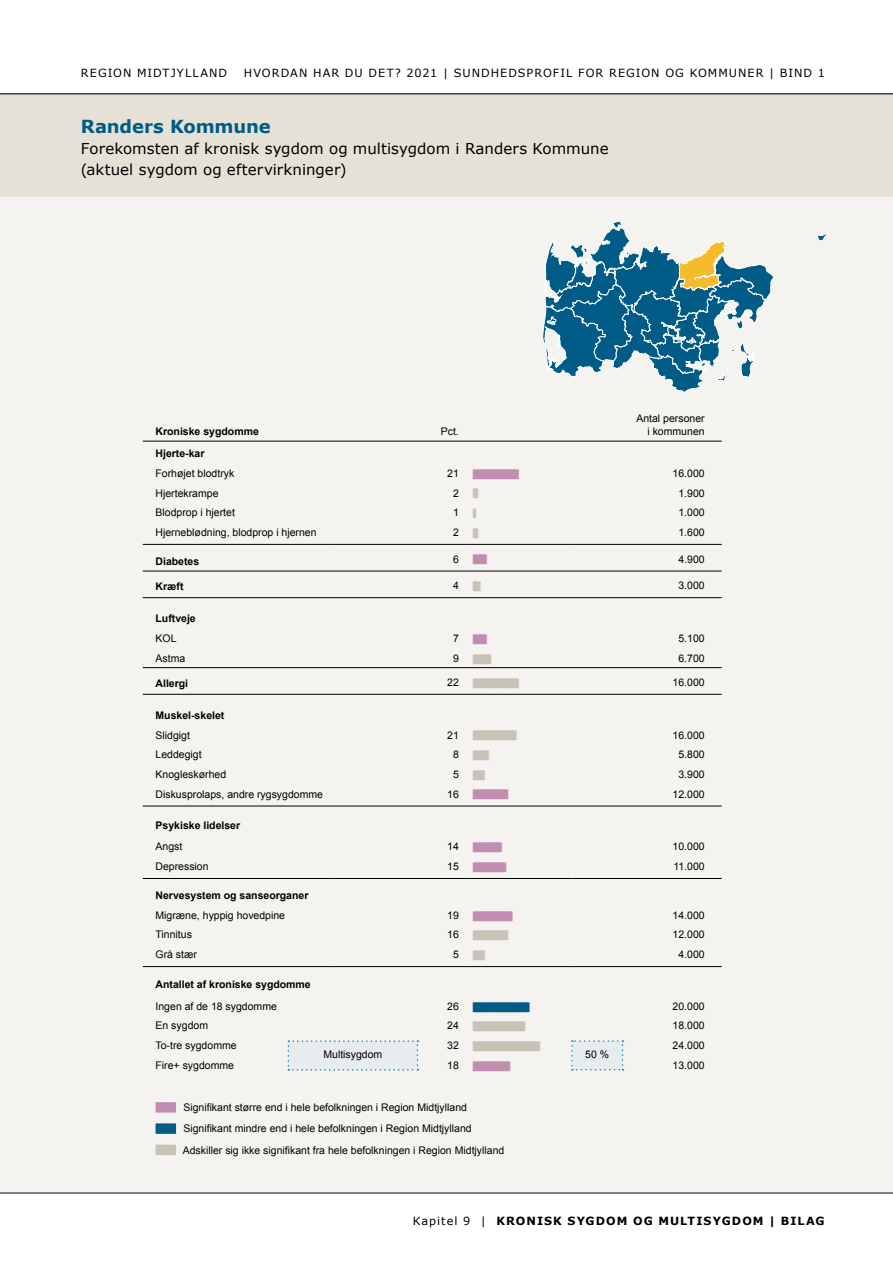
<style>
.page{position:relative;width:893px;height:1263px;background:#fff}
.page>*{position:absolute;margin:0;border:0;box-sizing:border-box;transform-origin:0 0}
.t1{font:700 18px "Verdana";letter-spacing:-.005em;color:#005b86}
.t2{font:15px/21px "Verdana";letter-spacing:.005em;color:#000}
.t3{font:11.25px "Verdana";letter-spacing:.09em;color:#000}
.t4{font:700 11.25px "Verdana";letter-spacing:.095em;color:#000}
.t5{font:10.5px/21.3px "Arial";color:#000;text-align:right}
.t6{font:900 10.5px "Arial";color:#c8c3b7;scale:2.6 1}
.t7{font:700 10.5px "Arial";color:#000}
.t8{font:900 10.5px "Arial";color:#c28eb0;scale:2.6 1}
.t9{font:900 10.5px "Arial";color:#005b86;scale:2.6 1}
.s1{font-weight:400;color:#000}
.s2{font-weight:900;color:#c8c3b7}
.s3{font-weight:400}
</style>
<div class="page">
<div style="left:0;top:175px;width:893px;height:1016px;background:#f5f3ef"></div>
<hr style="left:0;top:1192px;width:893px;height:1px;background:#000">
<hr style="left:143px;top:597px;width:192px;height:1px;background:#000">
<hr style="left:143px;top:694px;width:192px;height:1px;background:#000">
<hr style="left:143px;top:966px;width:192px;height:1px;background:#000">
<hr style="left:143px;top:667px;width:192px;height:1px;background:#000">
<hr style="left:335px;top:667px;width:130px;height:1px;background:#000">
<hr style="left:465px;top:667px;width:106px;height:1px;background:#000">
<hr style="left:571px;top:667px;width:151px;height:1px;background:#000">
<hr style="left:143px;top:806px;width:192px;height:1px;background:#000">
<hr style="left:335px;top:806px;width:130px;height:1px;background:#000">
<hr style="left:465px;top:806px;width:106px;height:1px;background:#000">
<hr style="left:571px;top:806px;width:151px;height:1px;background:#000">
<hr style="left:143px;top:878px;width:192px;height:1px;background:#000">
<hr style="left:335px;top:878px;width:130px;height:1px;background:#000">
<hr style="left:465px;top:878px;width:106px;height:1px;background:#000">
<hr style="left:571px;top:878px;width:151px;height:1px;background:#000">
<hr style="left:335px;top:597px;width:130px;height:1px;background:#000">
<hr style="left:465px;top:597px;width:106px;height:1px;background:#000">
<hr style="left:571px;top:597px;width:151px;height:1px;background:#000">
<hr style="left:335px;top:694px;width:130px;height:1px;background:#000">
<hr style="left:465px;top:694px;width:106px;height:1px;background:#000">
<hr style="left:571px;top:694px;width:151px;height:1px;background:#000">
<hr style="left:335px;top:966px;width:130px;height:1px;background:#000">
<hr style="left:465px;top:966px;width:106px;height:1px;background:#000">
<hr style="left:571px;top:966px;width:151px;height:1px;background:#000">
<hr style="left:143px;top:544px;width:192px;height:1px;background:#000">
<hr style="left:335px;top:544px;width:130px;height:1px;background:#000">
<hr style="left:465px;top:544px;width:106px;height:1px;background:#000">
<hr style="left:571px;top:544px;width:151px;height:1px;background:#000">
<hr style="left:143px;top:571px;width:192px;height:1px;background:#000">
<hr style="left:335px;top:571px;width:130px;height:1px;background:#000">
<hr style="left:465px;top:571px;width:106px;height:1px;background:#000">
<hr style="left:571px;top:571px;width:151px;height:1px;background:#000">
<hr style="left:143px;top:441px;width:192px;height:1px;background:#000">
<hr style="left:335px;top:441px;width:130px;height:1px;background:#000">
<hr style="left:465px;top:441px;width:106px;height:1px;background:#000">
<hr style="left:571px;top:441px;width:151px;height:1px;background:#000">
<svg style="left:156px;top:1102px;width:20px;height:10px"></svg>
<svg style="left:156px;top:1123px;width:20px;height:11px"></svg>
<svg style="left:156px;top:1145px;width:20px;height:10px"></svg>
<svg style="left:288px;top:1040px;width:130px;height:30px"></svg>
<svg style="left:571px;top:1040px;width:52px;height:30px"></svg>
<div style="left:0;top:94px;width:893px;height:102px;background:#e6e1d6"></div>
<hr style="left:0;top:93px;width:893px;height:1px;background:#000">
<svg style="left:817px;top:233px;width:12px;height:8px"></svg>
<svg style="left:543px;top:221px;width:231px;height:171px"></svg>
<p class="t3" style="left:81px;top:66px;width:148px">REGION MIDTJYLLAND</p>
<p class="t3" style="left:244px;top:66px;width:583px">HVORDAN HAR DU DET? 2021 | SUNDHEDSPROFIL FOR REGION OG KOMMUNER | BIND 1</p>
<h1 class="t1" style="left:81px;top:115px;width:191px">Randers Kommune</h1>
<h2 class="t2" style="left:81px;top:138px;width:529px">Forekomsten af kronisk sygdom og multisygdom i Randers Kommune (aktuel sygdom og eftervirkninger)</h2>
<p class="t7" style="left:156px;top:424px;width:105px">Kroniske sygdomme</p>
<p class="t5" style="left:441px;top:421px;width:20px">Pct.</p>
<p class="t5" style="left:636px;top:411px;width:70px;line-height:13.5px">Antal personer i kommunen</p>
<p class="t7" style="left:156px;top:447px;width:51px">Hjerte-kar</p>
<p class="t5" style="left:156px;top:463px;width:80px">Forhøjet blodtryk</p>
<p class="t8" style="left:447px;top:465px;width:30px"><span class="s1">2 1</span> |||||||||||||||||||||</p>
<p class="t5" style="left:673px;top:463px;width:34px">16.000</p>
<p class="t5" style="left:156px;top:482px;width:65px">Hjertekrampe</p>
<p class="t6" style="left:453px;top:485px;width:12px"><span class="s1">2</span> ||</p>
<p class="t5" style="left:678px;top:482px;width:28px">1.900</p>
<p class="t5" style="left:156px;top:502px;width:81px">Blodprop i hjertet</p>
<p class="t5" style="left:453px;top:502px;width:27px">1 <span class="s2">|</span></p>
<p class="t5" style="left:678px;top:502px;width:28px">1.000</p>
<p class="t5" style="left:156px;top:522px;width:163px">Hjerneblødning, blodprop i hjernen</p>
<p class="t6" style="left:453px;top:524px;width:12px"><span class="s1">2</span> ||</p>
<p class="t5" style="left:678px;top:522px;width:28px">1.600</p>
<p class="t7" style="left:156px;top:554px;width:45px">Diabetes</p>
<p class="t8" style="left:453px;top:551px;width:15px"><span class="s1">6</span> ||||||</p>
<p class="t5" style="left:678px;top:548px;width:28px">4.900</p>
<p class="t7" style="left:156px;top:580px;width:29px">Kræft</p>
<p class="t6" style="left:453px;top:578px;width:13px"><span class="s1">4</span> |||</p>
<p class="t5" style="left:678px;top:575px;width:28px">3.000</p>
<p class="t7" style="left:156px;top:612px;width:42px">Luftveje</p>
<p class="t5" style="left:156px;top:628px;width:23px">KOL</p>
<p class="t8" style="left:453px;top:630px;width:15px"><span class="s1">7</span> ||||||</p>
<p class="t5" style="left:678px;top:628px;width:28px">5.100</p>
<p class="t5" style="left:156px;top:647px;width:31px">Astma</p>
<p class="t6" style="left:453px;top:650px;width:17px"><span class="s1">9</span> ||||||||</p>
<p class="t5" style="left:678px;top:647px;width:28px">6.700</p>
<p class="t7" style="left:156px;top:676px;width:34px">Allergi</p>
<p class="t6" style="left:447px;top:674px;width:30px"><span class="s1">2 2</span> |||||||||||||||||||||</p>
<p class="t5" style="left:673px;top:671px;width:34px">16.000</p>
<p class="t7" style="left:156px;top:708px;width:70px">Muskel-skelet</p>
<p class="t5" style="left:156px;top:724px;width:36px">Slidgigt</p>
<p class="t6" style="left:447px;top:727px;width:29px"><span class="s1">2 1</span> ||||||||||||||||||||</p>
<p class="t5" style="left:673px;top:724px;width:34px">16.000</p>
<p class="t5" style="left:156px;top:744px;width:48px">Leddegigt</p>
<p class="t6" style="left:453px;top:747px;width:16px"><span class="s1">8</span> |||||||</p>
<p class="t5" style="left:678px;top:744px;width:28px">5.800</p>
<p class="t5" style="left:156px;top:764px;width:72px">Knogleskørhed</p>
<p class="t6" style="left:453px;top:766px;width:15px"><span class="s1">5</span> |||||</p>
<p class="t5" style="left:678px;top:764px;width:28px">3.900</p>
<p class="t5" style="left:156px;top:783px;width:169px">Diskusprolaps, andre rygsygdomme</p>
<p class="t8" style="left:447px;top:786px;width:26px"><span class="s1">1 6</span> ||||||||||||||||</p>
<p class="t5" style="left:673px;top:783px;width:34px">12.000</p>
<p class="t7" style="left:156px;top:818px;width:86px">Psykiske lidelser</p>
<p class="t5" style="left:156px;top:836px;width:28px">Angst</p>
<p class="t8" style="left:447px;top:839px;width:23px"><span class="s1">1 4</span> |||||||||||||</p>
<p class="t5" style="left:673px;top:836px;width:34px">10.000</p>
<p class="t5" style="left:156px;top:856px;width:55px">Depression</p>
<p class="t8" style="left:447px;top:858px;width:25px"><span class="s1">1 5</span> |||||||||||||||</p>
<p class="t5" style="left:673px;top:856px;width:33px">11.000</p>
<p class="t7" style="left:156px;top:888px;width:154px">Nervesystem og sanseorganer</p>
<p class="t5" style="left:156px;top:904px;width:131px">Migræne, hyppig hovedpine</p>
<p class="t8" style="left:447px;top:907px;width:27px"><span class="s1">1 9</span> ||||||||||||||||||</p>
<p class="t5" style="left:673px;top:904px;width:34px">14.000</p>
<p class="t5" style="left:156px;top:924px;width:38px">Tinnitus</p>
<p class="t6" style="left:447px;top:927px;width:26px"><span class="s1">1 6</span> ||||||||||||||||</p>
<p class="t5" style="left:673px;top:924px;width:34px">12.000</p>
<p class="t5" style="left:156px;top:944px;width:43px">Grå stær</p>
<p class="t6" style="left:453px;top:946px;width:15px"><span class="s1">5</span> |||||</p>
<p class="t5" style="left:678px;top:944px;width:28px">4.000</p>
<p class="t7" style="left:156px;top:977px;width:157px">Antallet af kroniske sygdomme</p>
<p class="t5" style="left:156px;top:995px;width:123px">Ingen af de 18 sygdomme</p>
<p class="t9" style="left:447px;top:998px;width:34px"><span class="s1">2 6</span> ||||||||||||||||||||||||||</p>
<p class="t5" style="left:673px;top:995px;width:34px">20.000</p>
<p class="t5" style="left:156px;top:1015px;width:54px">En sygdom</p>
<p class="t6" style="left:447px;top:1018px;width:32px"><span class="s1">2 4</span> ||||||||||||||||||||||||</p>
<p class="t5" style="left:673px;top:1015px;width:34px">18.000</p>
<p class="t5" style="left:156px;top:1035px;width:83px">To-tre sygdomme</p>
<p class="t6" style="left:447px;top:1037px;width:38px"><span class="s1">3 2</span> |||||||||||||||||||||||||||||||</p>
<p class="t5" style="left:673px;top:1035px;width:34px">24.000</p>
<p class="t5" style="left:156px;top:1055px;width:80px">Fire+ sygdomme</p>
<p class="t8" style="left:447px;top:1057px;width:27px"><span class="s1">1 8</span> |||||||||||||||||</p>
<p class="t5" style="left:673px;top:1055px;width:34px">13.000</p>
<p class="t5" style="left:183px;top:1097px;width:323px;text-align:left">Signifikant større end i hele befolkningen i Region Midtjylland<br>Signifikant mindre end i hele befolkningen i Region Midtjylland<br>Adskiller sig ikke signifikant fra hele befolkningen i Region Midtjylland</p>
<p class="t5" style="left:323px;top:1043px;width:60px">Multisygdom</p>
<p class="t5" style="left:585px;top:1043px;width:25px">50 %</p>
<p class="t4" style="left:413px;top:1213px;width:413px"><span class="s3">Kapitel 9 |</span> KRONISK SYGDOM OG MULTISYGDOM | BILAG</p>
</div>
